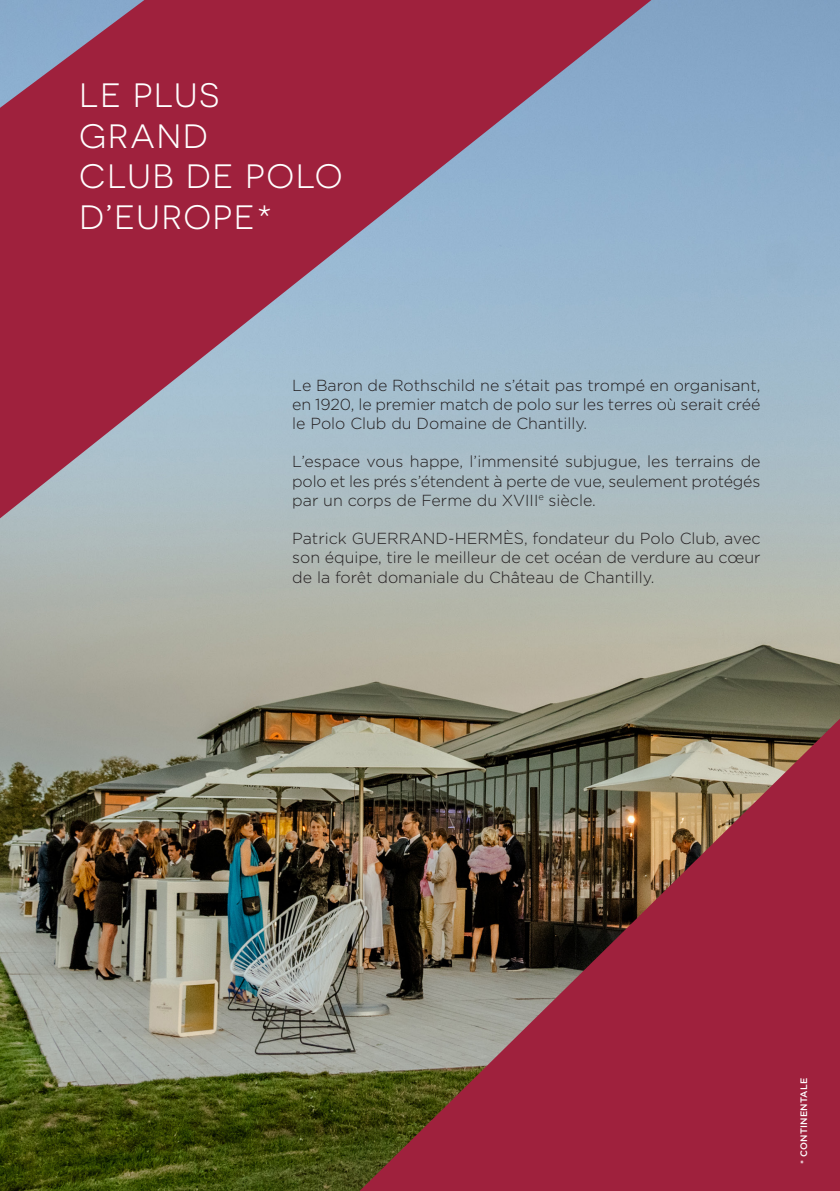
<style>
.page{position:relative;width:840px;height:1191px;background:#fff}
.page>*{position:absolute;margin:0;border:0;box-sizing:border-box;transform-origin:0 0}
.titres{font:33.8px/40.4px "Novecentosanswide";letter-spacing:.06em;color:#fff}
.t1{font:300 16px/19.2px "Gotham";color:#231f20;text-align:justify}
.p1_-_txt_french{font:500 9.4px "Gotham HTF";letter-spacing:.025em;color:#fff}
</style>
<div class="page">
<img style="left:0;top:0;width:839px;height:1191px">
<svg style="left:0;top:0;width:651px;height:518px;background:#9e7087"></svg>
<div style="left:118px;top:278px;width:117px;height:10px;background:#9f213d"></div>
<img style="left:359px;top:718px;width:480px;height:473px">
<p class="titres" style="left:79px;top:75px;width:141px">LE PLUS</p>
<p class="titres" style="left:79px;top:115px;width:130px">GRAND</p>
<p class="titres" style="left:79px;top:156px;width:264px">CLUB DE POLO<br>D’EUROPE*</p>
<p class="t1" style="left:292px;top:375px;width:469px">Le Baron de Rothschild ne s’était pas trompé en organisant, en 1920, le premier match de polo sur les terres où serait créé le Polo Club du Domaine de Chantilly.</p>
<p class="t1" style="left:292px;top:451px;width:469px">L’espace vous happe, l’immensité subjugue, les terrains de polo et les prés s’étendent à perte de vue, seulement protégés par un corps de Ferme du XVIII<sup>e</sup> siècle.</p>
<p class="t1" style="left:292px;top:528px;width:469px">Patrick GUERRAND-HERMÈS, fondateur du Polo Club, avec son équipe, tire le meilleur de cet océan de verdure au cœur de la forêt domaniale du Château de Chantilly.</p>
<p class="p1_-_txt_french" style="left:798px;top:1164px;width:88px;rotate:-90deg">* CONTINENTALE</p>
</div>
